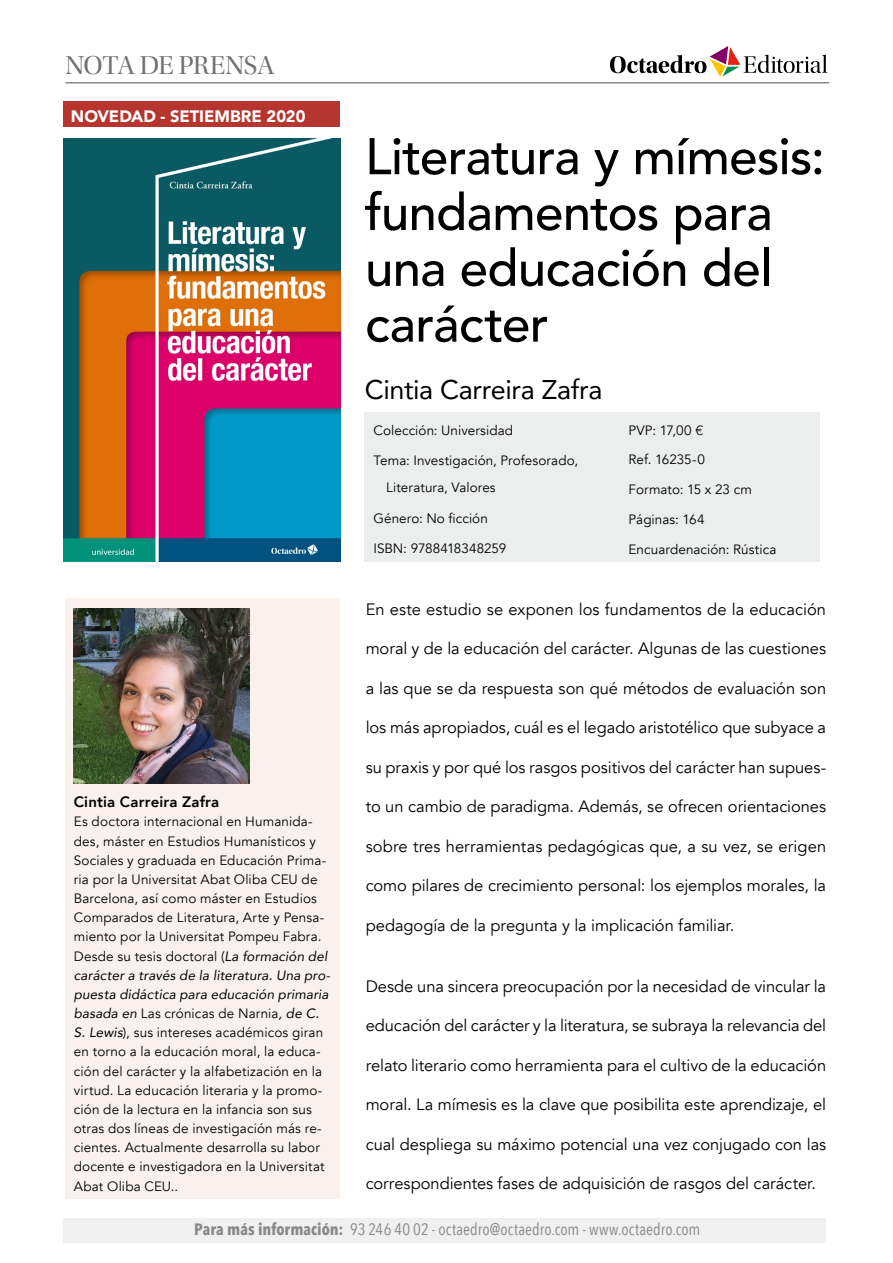
<style>
.page{position:relative;width:893px;height:1263px;background:#fff}
.page>*{position:absolute;margin:0;border:0;box-sizing:border-box;transform-origin:0 0}
.t1{font:500 51px/55.8px "Avenir";letter-spacing:-.015em;color:#000}
.t2{font:27px "Avenir";letter-spacing:-.015em;color:#000}
.t3{font:27px "Utopia Std Disp";letter-spacing:-.02em;color:#707172}
.t4{font:16.5px "Avenir";letter-spacing:-.005em;color:#000}
.t5{font:16.5px "Avenir Next Condensed";letter-spacing:.005em;color:#87888a}
.t6{font:900 16.5px "Avenir";letter-spacing:-.005em;color:#fff}
.t7{font:800 15px "Avenir";letter-spacing:.01em;color:#000}
.t8{font:13.5px/19.2px "Avenir";letter-spacing:.01em;color:#000}
.s1{font-style:italic}
.s2{font-family:"Helvetica Neue LT Std";font-weight:300}
.s3{font-weight:700}
</style>
<div class="page">
<div style="left:64px;top:1218px;width:762px;height:25px;background:#f0f0f1"></div>
<div style="left:365px;top:412px;width:455px;height:150px;background:#eceded"></div>
<img style="left:64px;top:138px;width:276px;height:424px">
<div style="left:65px;top:598px;width:275px;height:601px;background:#faf1ed"></div>
<svg style="left:610px;top:46px;width:217px;height:31px"></svg>
<hr style="left:65px;top:82px;width:764px;height:1px;background:#87888a">
<div style="left:64px;top:102px;width:276px;height:25px;background:#b6352e"></div>
<img style="left:74px;top:608px;width:175px;height:176px">
<h2 class="t3" style="left:65px;top:51px;width:211px">NOTA DE PRENSA</h2>
<p class="t6" style="left:71px;top:102px;width:236px">NOVEDAD - SETIEMBRE 2020</p>
<p class="t7" style="left:74px;top:790px;width:147px">Cintia Carreira Zafra</p>
<p class="t8" style="left:74px;top:812px;width:258px">Es doctora internacional en Humanida&shy;des, máster en Estudios Humanísticos y Sociales y graduada en Educación Prima&shy;ria por la Universitat Abat Oliba CEU de Barcelona, así como máster en Estudios Comparados de Literatura, Arte y Pensa&shy;miento por la Universitat Pompeu Fabra.<br>Desde su tesis doctoral (<span class="s1">La formación del carácter a través de la literatura. Una pro&shy;puesta didáctica para educación primaria basada en</span> Las crónicas de Narnia<span class="s1">, de C.<br>S. Lewis</span>), sus intereses académicos giran en torno a la educación moral, la educa&shy;ción del carácter y la alfabetización en la virtud. La educación literaria y la promo&shy;ción de la lectura en la infancia son sus otras dos líneas de investigación más re&shy;cientes. Actualmente desarrolla su labor docente e investigadora en la Universitat Abat Oliba CEU..</p>
<h1 class="t1" style="left:365px;top:126px;width:461px">Literatura y mímesis: fundamentos para una educación del carácter</h1>
<h2 class="t2" style="left:365px;top:368px;width:239px">Cintia Carreira Zafra</h2>
<p class="t8" style="left:373px;top:420px;width:141px">Colección: Universidad</p>
<p class="t8" style="left:386px;top:448px;width:193px;line-height:26.5px;text-indent:-13px">Tema: Investigación, Profesorado,<br>Literatura, Valores</p>
<p class="t8" style="left:373px;top:509px;width:116px">Género: No ficción</p>
<p class="t8" style="left:373px;top:539px;width:134px">ISBN: 9788418348259</p>
<p class="t8" style="left:629px;top:420px;width:76px">PVP: 17,00 <span class="s2">€</span></p>
<p class="t8" style="left:629px;top:450px;width:78px">Ref. 16235-0</p>
<p class="t8" style="left:629px;top:480px;width:125px">Formato: 15 x 23 cm</p>
<p class="t8" style="left:629px;top:510px;width:77px">Páginas: 164</p>
<p class="t8" style="left:629px;top:539px;width:149px">Encuardenación: Rústica</p>
<p class="t4" style="left:366px;top:599px;width:462px">En este estudio se exponen los fundamentos de la educación</p>
<p class="t4" style="left:366px;top:639px;width:462px">moral y de la educación del carácter. Algunas de las cuestiones</p>
<p class="t4" style="left:366px;top:678px;width:462px">a las que se da respuesta son qué métodos de evaluación son</p>
<p class="t4" style="left:366px;top:718px;width:462px">los más apropiados, cuál es el legado aristotélico que subyace a</p>
<p class="t4" style="left:366px;top:757px;width:462px">su praxis y por qué los rasgos positivos del carácter han supues-</p>
<p class="t4" style="left:366px;top:797px;width:462px">to un cambio de paradigma. Además, se ofrecen orientaciones</p>
<p class="t4" style="left:366px;top:836px;width:462px">sobre tres herramientas pedagógicas que, a su vez, se erigen</p>
<p class="t4" style="left:366px;top:876px;width:462px">como pilares de crecimiento personal: los ejemplos morales, la</p>
<p class="t4" style="left:366px;top:915px;width:370px">pedagogía de la pregunta y la implicación familiar.</p>
<p class="t4" style="left:366px;top:976px;width:462px">Desde una sincera preocupación por la necesidad de vincular la</p>
<p class="t4" style="left:366px;top:1016px;width:462px">educación del carácter y la literatura, se subraya la relevancia del</p>
<p class="t4" style="left:366px;top:1055px;width:462px">relato literario como herramienta para el cultivo de la educación</p>
<p class="t4" style="left:366px;top:1095px;width:462px">moral. La mímesis es la clave que posibilita este aprendizaje, el</p>
<p class="t4" style="left:366px;top:1134px;width:462px">cual despliega su máximo potencial una vez conjugado con las</p>
<p class="t4" style="left:366px;top:1174px;width:452px">correspondientes fases de adquisición de rasgos del carácter.</p>
<p class="t5" style="left:194px;top:1214px;width:508px"><span class="s3">Para más información:</span> 93 246 40 02 - octaedro@octaedro.com - www.octaedro.com</p>
</div>
